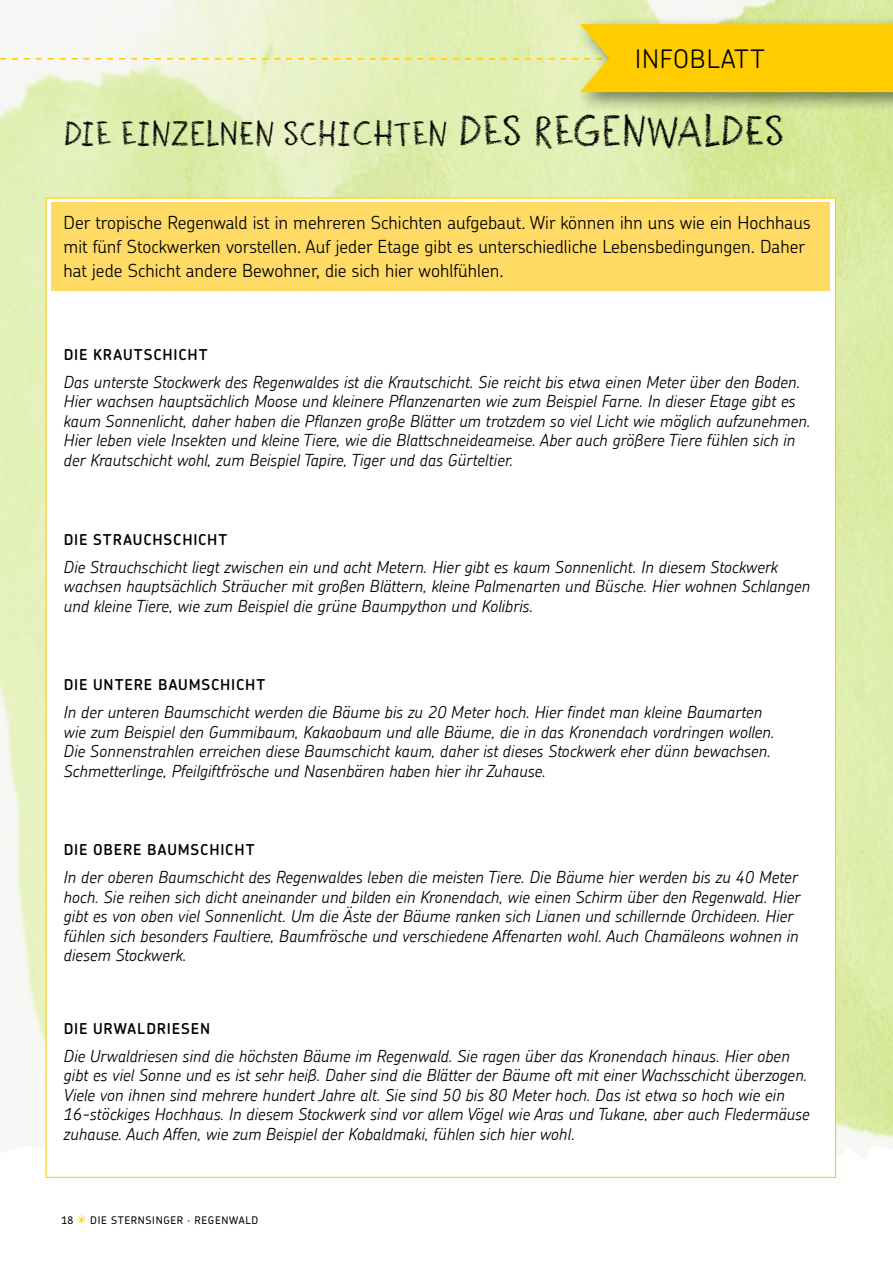
<style>
.page{position:relative;width:893px;height:1263px;background:#fff}
.page>*{position:absolute;margin:0;border:0;box-sizing:border-box;transform-origin:0 0}
.t1{font:30px "Sternsinger";color:#000}
.t2{font:300 25.5px "Chevin Pro";letter-spacing:.035em;color:#000}
.t3{font:300 18px/24px "Chevin Pro";color:#000}
.t4{font:italic 300 16.5px/19.5px "Chevin";color:#000}
.t5{font:600 15px "Chevin Pro";letter-spacing:.06em;color:#000}
.t6{font:500 10.5px "Chevin Pro";letter-spacing:.065em;color:#000}
.s1{font-size:37.5px}
.s2{font-family:"Sternsinger";font-weight:400;color:#fc0}
</style>
<div class="page">
<img style="left:0;top:0;width:893px;height:1161px">
<div style="left:574px;top:16px;width:319px;height:96px;background:#000;opacity:.5"></div>
<svg style="left:0;top:24px;width:893px;height:68px;background:#f0e486"></svg>
<div style="left:46px;top:198px;width:790px;height:979px;background:#fff"></div>
<div style="left:51px;top:203px;width:778px;height:88px;background:#ffdb65"></div>
<h2 class="t2" style="left:635px;top:41px;width:131px">INFOBLATT</h2>
<h1 class="t1" style="left:64px;top:112px;width:722px">DIE EINZELNEN SCHICHTEN <span class="s1">DES REGENWALDES</span></h1>
<p class="t3" style="left:64px;top:210px;width:748px">Der tropische Regenwald ist in mehreren Schichten aufgebaut. Wir können ihn uns wie ein Hochhaus mit fünf Stockwerken vorstellen. Auf jeder Etage gibt es unterschiedliche Lebensbedingungen. Daher hat jede Schicht andere Bewohner, die sich hier wohlfühlen.</p>
<p class="t5" style="left:64px;top:345px;width:145px">DIE KRAUTSCHICHT</p>
<p class="t4" style="left:64px;top:372px;width:748px">Das unterste Stockwerk des Regenwaldes ist die Krautschicht. Sie reicht bis etwa einen Meter über den Boden.<br>Hier wachsen hauptsächlich Moose und kleinere Pflanzenarten wie zum Beispiel Farne. In dieser Etage gibt es kaum Sonnenlicht, daher haben die Pflanzen große Blätter um trotzdem so viel Licht wie möglich aufzunehmen.<br>Hier leben viele Insekten und kleine Tiere, wie die Blattschneideameise. Aber auch größere Tiere fühlen sich in der Krautschicht wohl, zum Beispiel Tapire, Tiger und das Gürteltier.</p>
<p class="t5" style="left:64px;top:529px;width:165px">DIE STRAUCHSCHICHT</p>
<p class="t4" style="left:64px;top:556px;width:748px">Die Strauchschicht liegt zwischen ein und acht Metern. Hier gibt es kaum Sonnenlicht. In diesem Stockwerk wachsen hauptsächlich Sträucher mit großen Blättern, kleine Palmenarten und Büsche. Hier wohnen Schlangen und kleine Tiere, wie zum Beispiel die grüne Baumpython und Kolibris.</p>
<p class="t5" style="left:64px;top:675px;width:203px">DIE UNTERE BAUMSCHICHT</p>
<p class="t4" style="left:64px;top:702px;width:712px">In der unteren Baumschicht werden die Bäume bis zu 20 Meter hoch. Hier findet man kleine Baumarten wie zum Beispiel den Gummibaum, Kakaobaum und alle Bäume, die in das Kronendach vordringen wollen.<br>Die Sonnenstrahlen erreichen diese Baumschicht kaum, daher ist dieses Stockwerk eher dünn bewachsen.<br>Schmetterlinge, Pfeilgiftfrösche und Nasenbären haben hier ihr Zuhause.</p>
<p class="t5" style="left:64px;top:840px;width:192px">DIE OBERE BAUMSCHICHT</p>
<p class="t4" style="left:64px;top:867px;width:738px">In der oberen Baumschicht des Regenwaldes leben die meisten Tiere. Die Bäume hier werden bis zu 40 Meter hoch. Sie reihen sich dicht aneinander und bilden ein Kronendach, wie einen Schirm über den Regenwald. Hier gibt es von oben viel Sonnenlicht. Um die Äste der Bäume ranken sich Lianen und schillernde Orchideen. Hier fühlen sich besonders Faultiere, Baumfrösche und verschiedene Affenarten wohl. Auch Chamäleons wohnen in diesem Stockwerk.</p>
<p class="t5" style="left:64px;top:1018px;width:148px">DIE URWALDRIESEN</p>
<p class="t4" style="left:64px;top:1046px;width:747px">Die Urwaldriesen sind die höchsten Bäume im Regenwald. Sie ragen über das Kronendach hinaus. Hier oben gibt es viel Sonne und es ist sehr heiß. Daher sind die Blätter der Bäume oft mit einer Wachsschicht überzogen.<br>Viele von ihnen sind mehrere hundert Jahre alt. Sie sind 50 bis 80 Meter hoch. Das ist etwa so hoch wie ein 16-stöckiges Hochhaus. In diesem Stockwerk sind vor allem Vögel wie Aras und Tukane, aber auch Fledermäuse zuhause. Auch Affen, wie zum Beispiel der Kobaldmaki, fühlen sich hier wohl.</p>
<p class="t6" style="left:62px;top:1213px;width:198px">18 <span class="s2">*</span> DIE STERNSINGER · REGENWALD</p>
</div>
